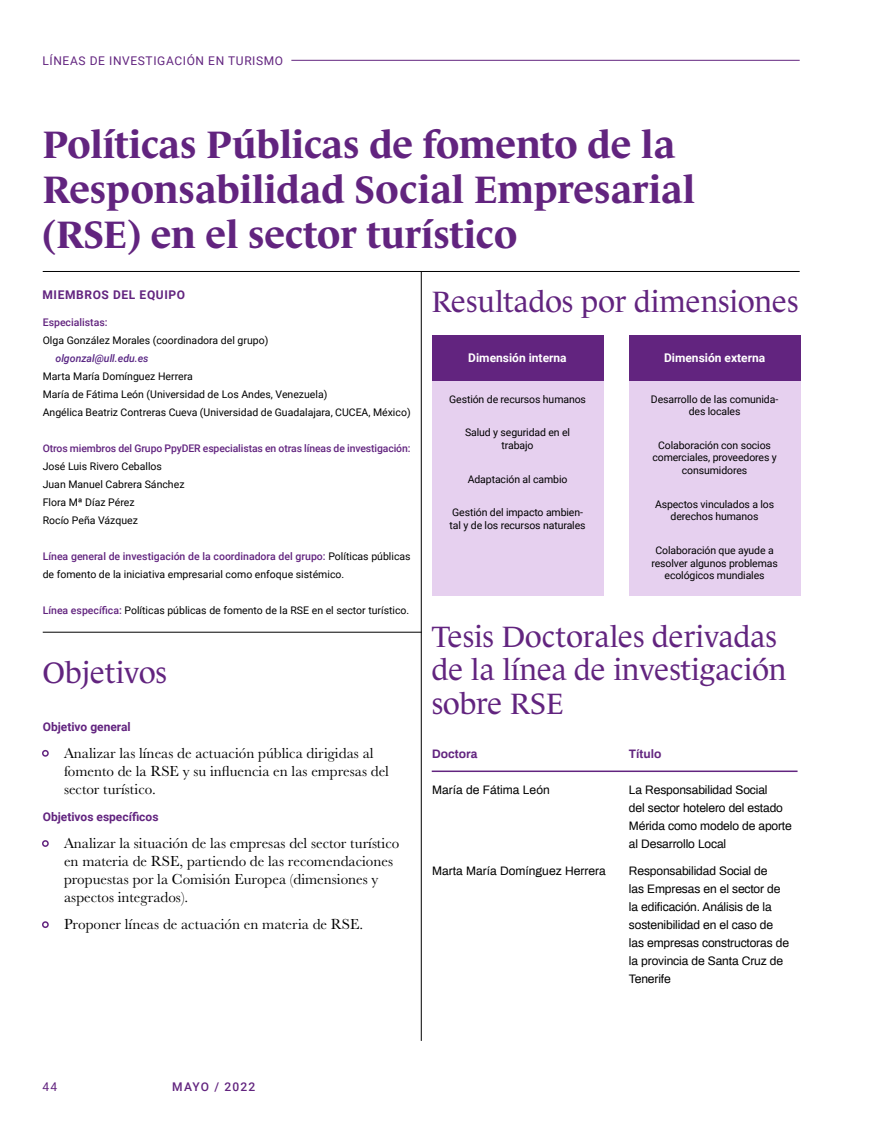
<style>
.page{position:relative;width:872px;height:1123px;background:#fff}
.page>*{position:absolute;margin:0;border:0;box-sizing:border-box;transform-origin:0 0}
.t1{font:700 39px/45px "Le Monde Journal Std";color:#62247f}
.t2{font:30px/33px "Le Monde Journal Std";color:#62247f}
.t3{font:15px/18px "Baskerville URW";color:#000}
.t4{font:12px/18px "Archivo";letter-spacing:-.01em;color:#000}
.t5{font:700 12px "Roboto";color:#62247f}
.t6{font:12px "Roboto";letter-spacing:.05em;color:#62247f}
.t7{font:700 12px "Roboto";color:#fff}
.t8{font:700 12px "Roboto";letter-spacing:.05em;color:#62247f}
.t9{font:700 12px "Archivo";color:#62247f}
.t10{font:500 12px "Roboto";letter-spacing:.1em;color:#62247f}
.t11{font:10.5px/12.6px "Roboto";letter-spacing:-.01em;color:#000;text-align:center}
.t12{font:500 10.5px "Roboto";letter-spacing:-.01em;color:#62247f}
.t13{font:italic 500 10.5px "Roboto";color:#582583}
.s1{font-weight:500;color:#62247f}
</style>
<div class="page">
<hr style="left:291px;top:60px;width:508px;height:1px;background:#62247f">
<hr style="left:421px;top:272px;width:1px;height:768px;background:#000">
<hr style="left:43px;top:271px;width:756px;height:1px;background:#000">
<hr style="left:43px;top:632px;width:379px;height:1px;background:#000">
<div style="left:432px;top:380px;width:171px;height:216px;background:#e6d0ef"></div>
<div style="left:629px;top:380px;width:171px;height:216px;background:#e6d0ef"></div>
<div style="left:432px;top:335px;width:171px;height:45px;background:#62247f"></div>
<div style="left:629px;top:335px;width:171px;height:45px;background:#62247f"></div>
<hr style="left:432px;top:770px;width:365px;height:2px;background:#62247f">
<div style="left:42px;top:750px;width:7px;height:6px;border:2px solid #62247f;border-radius:50%"></div>
<div style="left:42px;top:840px;width:7px;height:7px;border:2px solid #62247f;border-radius:50%"></div>
<div style="left:42px;top:921px;width:7px;height:7px;border:2px solid #62247f;border-radius:50%"></div>
<p class="t6" style="left:43px;top:52px;width:242px">LÍNEAS DE INVESTIGACIÓN EN TURISMO</p>
<h1 class="t1" style="left:43px;top:122px;width:653px">Políticas Públicas de fomento de la<br>Responsabilidad Social Empresarial (RSE) en el sector turístico</h1>
<p class="t8" style="left:43px;top:286px;width:144px">MIEMBROS DEL EQUIPO</p>
<h2 class="t2" style="left:432px;top:285px;width:368px">Resultados por dimensiones</h2>
<p class="t12" style="left:43px;top:314px;width:66px">Especialistas:</p>
<p class="t11" style="left:43px;top:333px;width:227px">Olga González Morales (coordinadora del grupo)</p>
<p class="t13" style="left:55px;top:350px;width:95px">olgonzal@ull.edu.es</p>
<p class="t11" style="left:43px;top:366px;width:369px;line-height:18px;text-align:left">Marta María Domínguez Herrera<br>María de Fátima León (Universidad de Los Andes, Venezuela)<br>Angélica Beatriz Contreras Cueva (Universidad de Guadalajara, CUCEA, México)</p>
<p class="t12" style="left:43px;top:440px;width:369px">Otros miembros del Grupo PpyDER especialistas en otras líneas de investigación:</p>
<p class="t11" style="left:43px;top:456px;width:143px;line-height:18px;text-align:left">José Luis Rivero Ceballos<br>Juan Manuel Cabrera Sánchez<br>Flora Mª Díaz Pérez<br>Rocío Peña Vázquez</p>
<p class="t11" style="left:43px;top:546px;width:369px;line-height:18px;text-align:left"><span class="s1">Línea general de investigación de la coordinadora del grupo:</span> Políticas públicas de fomento de la iniciativa empresarial como enfoque sistémico.</p>
<p class="t11" style="left:43px;top:603px;width:368px"><span class="s1">Línea específica:</span> Políticas públicas de fomento de la RSE en el sector turístico.</p>
<p class="t7" style="left:468px;top:349px;width:100px">Dimensión interna</p>
<p class="t7" style="left:664px;top:349px;width:103px">Dimensión externa</p>
<p class="t11" style="left:449px;top:392px;width:138px">Gestión de recursos humanos</p>
<p class="t11" style="left:465px;top:426px;width:107px">Salud y seguridad en el trabajo</p>
<p class="t11" style="left:468px;top:472px;width:101px">Adaptación al cambio</p>
<p class="t11" style="left:449px;top:506px;width:137px;text-align:left">Gestión del impacto ambien&shy;tal y de los recursos naturales</p>
<p class="t11" style="left:651px;top:392px;width:129px">Desarrollo de las comunida&shy;des locales</p>
<p class="t11" style="left:652px;top:438px;width:126px">Colaboración con socios comerciales, proveedores y consumidores</p>
<p class="t11" style="left:655px;top:497px;width:121px">Aspectos vinculados a los derechos humanos</p>
<p class="t11" style="left:651px;top:543px;width:128px">Colaboración que ayude a resolver algunos problemas ecológicos mundiales</p>
<h2 class="t2" style="left:43px;top:656px;width:126px">Objetivos</h2>
<p class="t5" style="left:43px;top:718px;width:89px">Objetivo general</p>
<h3 class="t3" style="left:64px;top:743px;width:326px">Analizar las líneas de actuación pública dirigidas al fomento de la RSE y su influencia en las empresas del sector turístico.</h3>
<p class="t5" style="left:43px;top:808px;width:117px">Objetivos específicos</p>
<h3 class="t3" style="left:64px;top:833px;width:337px">Analizar la situación de las empresas del sector turístico en materia de RSE, partiendo de las recomendaciones propuestas por la Comisión Europea (dimensiones y aspectos integrados).</h3>
<h3 class="t3" style="left:64px;top:914px;width:301px">Proponer líneas de actuación en materia de RSE.</h3>
<h2 class="t2" style="left:432px;top:620px;width:356px">Tesis Doctorales derivadas de la línea de investigación sobre RSE</h2>
<p class="t9" style="left:432px;top:745px;width:47px">Doctora</p>
<p class="t4" style="left:432px;top:780px;width:119px">María de Fátima León</p>
<p class="t4" style="left:432px;top:861px;width:175px">Marta María Domínguez Herrera</p>
<p class="t9" style="left:629px;top:745px;width:34px">Título</p>
<p class="t4" style="left:629px;top:780px;width:164px">La Responsabilidad Social<br>del sector hotelero del estado<br>Mérida como modelo de aporte al Desarrollo Local</p>
<p class="t4" style="left:629px;top:861px;width:162px">Responsabilidad Social de<br>las Empresas en el sector de la edificación. Análisis de la sostenibilidad en el caso de las empresas constructoras de la provincia de Santa Cruz de<br>Tenerife</p>
<p class="t6" style="left:43px;top:1078px;width:16px">44</p>
<p class="t10" style="left:172px;top:1078px;width:85px">MAYO / 2022</p>
</div>
